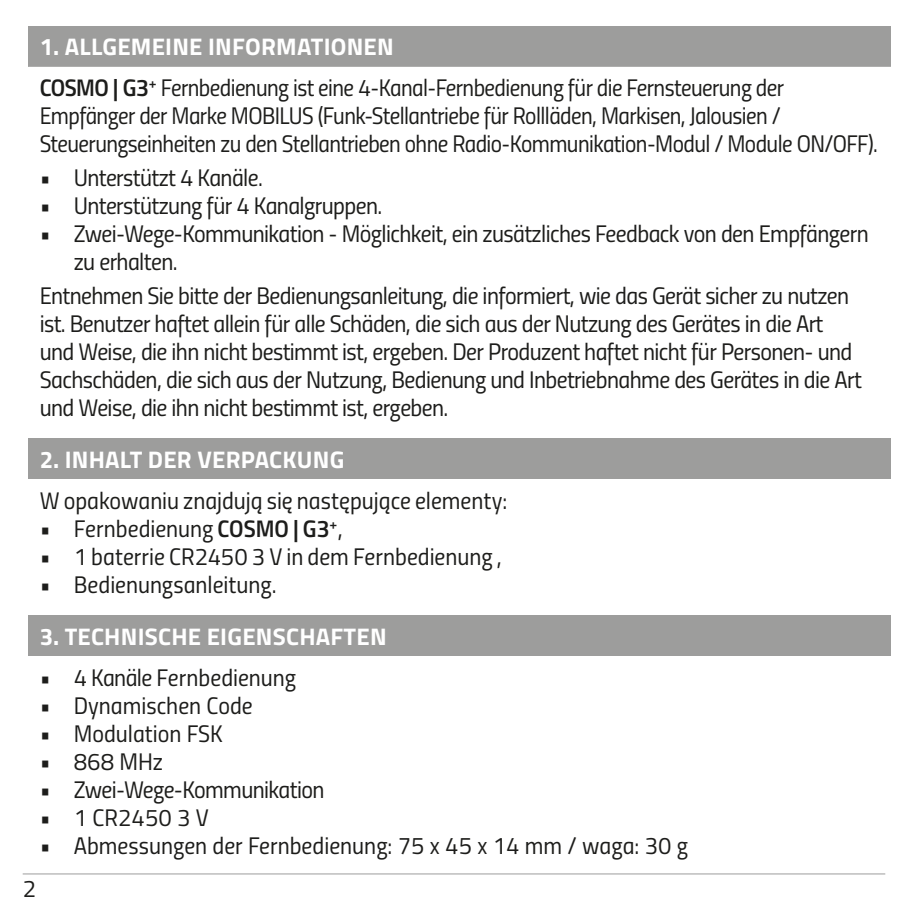
<style>
.page{position:relative;width:908px;height:908px;background:#fff}
.page>*{position:absolute;margin:0;border:0;box-sizing:border-box;transform-origin:0 0}
.t1{font:24px/28px "Titillium Regular Upright";letter-spacing:-.025em;color:#1d1d1b}
.t2{font:24px "Titillium Regular Upright";color:#1d1d1b}
.t3{font:700 24px "Titillium";letter-spacing:.01em;color:#fff}
.t4{font:24px "Titillium Regular Upright";letter-spacing:-.005em;color:#1d1d1b}
.s1{font-family:"Titillium Semibold Upright"}
</style>
<div class="page">
<div style="left:28px;top:26px;width:862px;height:41px;background:#9d9d9c"></div>
<div style="left:28px;top:438px;width:862px;height:41px;background:#9d9d9c"></div>
<div style="left:28px;top:615px;width:862px;height:40px;background:#9d9d9c"></div>
<hr style="left:23px;top:872px;width:861px;height:2px;background:#9d9d9c">
<p class="t3" style="left:40px;top:29px;width:355px">1. ALLGEMEINE INFORMATIONEN</p>
<p class="t1" style="left:40px;top:72px;width:839px"><span class="s1">COSMO | G3</span><sup>+</sup> Fernbedienung ist eine 4-Kanal-Fernbedienung für die Fernsteuerung der<br>Empfänger der Marke MOBILUS (Funk-Stellantriebe für Rollläden, Markisen, Jalousien /<br>Steuerungseinheiten zu den Stellantrieben ohne Radio-Kommunikation-Modul / Module ON/OFF).</p>
<p class="t1" style="left:40px;top:162px;width:225px">• Unterstützt 4 Kanäle.</p>
<p class="t1" style="left:40px;top:190px;width:344px">• Unterstützung für 4 Kanalgruppen.</p>
<p class="t1" style="left:74px;top:218px;width:796px;text-indent:-34px">• Zwei-Wege-Kommunikation - Möglichkeit, ein zusätzliches Feedback von den Empfängern zu erhalten.</p>
<p class="t1" style="left:40px;top:280px;width:823px">Entnehmen Sie bitte der Bedienungsanleitung, die informiert, wie das Gerät sicher zu nutzen ist. Benutzer haftet allein für alle Schäden, die sich aus der Nutzung des Gerätes in die Art und Weise, die ihn nicht bestimmt ist, ergeben. Der Produzent haftet nicht für Personen- und Sachschäden, die sich aus der Nutzung, Bedienung und Inbetriebnahme des Gerätes in die Art und Weise, die ihn nicht bestimmt ist, ergeben.</p>
<p class="t3" style="left:40px;top:441px;width:306px">2. INHALT DER VERPACKUNG</p>
<p class="t2" style="left:40px;top:482px;width:469px">W opakowaniu znajdują się następujące elementy:</p>
<p class="t4" style="left:40px;top:510px;width:304px">• Fernbedienung <span class="s1">COSMO | G3</span><sup>+</sup>,</p>
<p class="t2" style="left:40px;top:538px;width:463px">• 1 baterrie CR2450 3 V in dem Fernbedienung ,</p>
<p class="t4" style="left:40px;top:566px;width:238px">• Bedienungsanleitung.</p>
<p class="t3" style="left:40px;top:617px;width:348px">3. TECHNISCHE EIGENSCHAFTEN</p>
<p class="t4" style="left:40px;top:659px;width:258px">• 4 Kanäle Fernbedienung</p>
<p class="t2" style="left:40px;top:687px;width:214px">• Dynamischen Code</p>
<p class="t2" style="left:40px;top:715px;width:184px">• Modulation FSK</p>
<p class="t1" style="left:40px;top:745px;width:125px">• 868 MHz</p>
<p class="t1" style="left:40px;top:773px;width:286px">• Zwei-Wege-Kommunikation</p>
<p class="t1" style="left:40px;top:801px;width:171px">• 1 CR2450 3 V</p>
<p class="t2" style="left:40px;top:827px;width:649px">• Abmessungen der Fernbedienung: 75 x 45 x 14 mm / waga: 30 g</p>
<p class="t1" style="left:23px;top:872px;width:15px">2</p>
</div>
